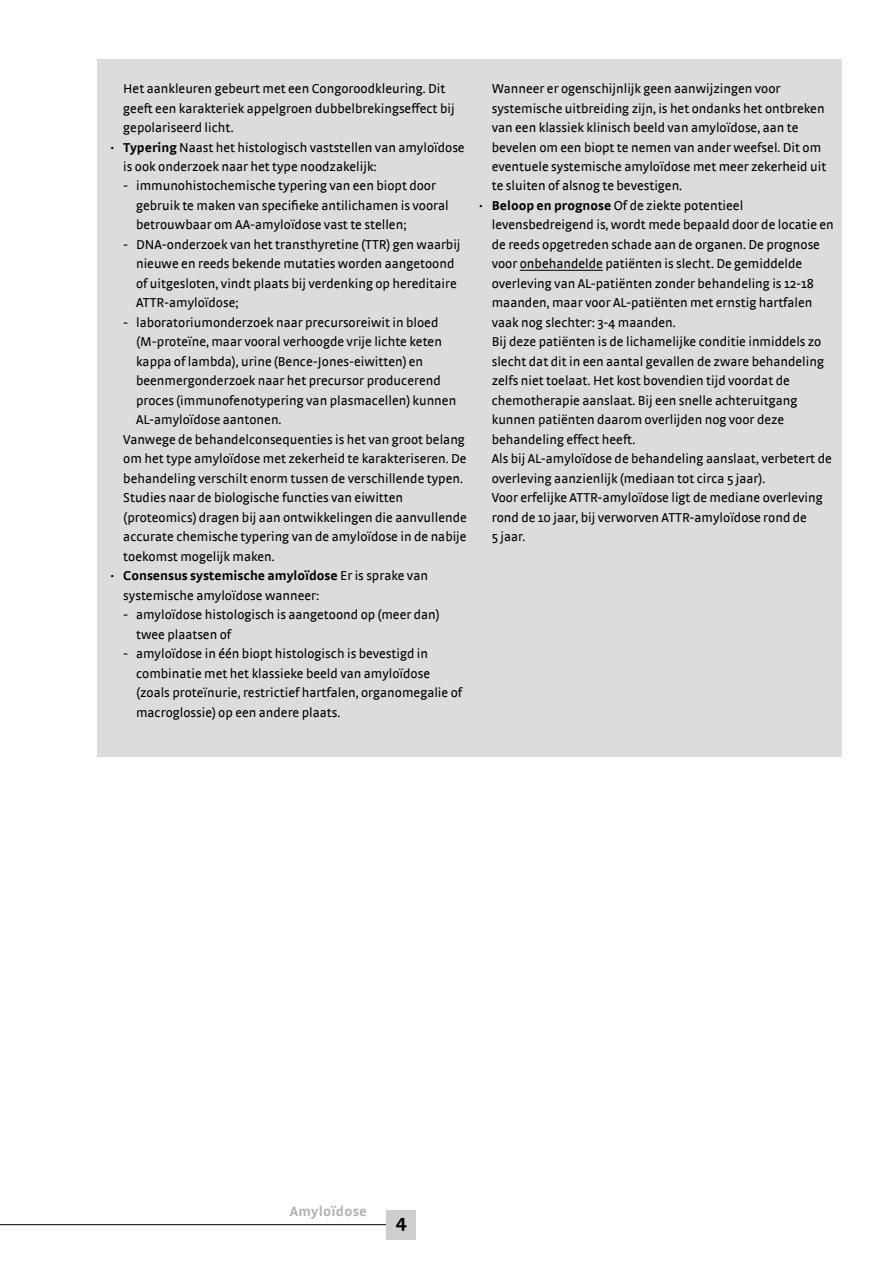
<style>
.page{position:relative;width:893px;height:1263px;background:#fff}
.page>*{position:absolute;margin:0;border:0;box-sizing:border-box;transform-origin:0 0}
.t1{font:700 19.5px "Strada";color:#000}
.t2{font:700 14.25px "Strada";letter-spacing:.02em;color:#b2b2b2}
.t3{font:13.5px/19.5px "Strada";color:#000}
.t4{font:700 13.5px "Strada";color:#000}
.s1{font-family:"Strada TF";font-weight:700}
.s2{font-weight:700}
.s3{font-family:"Strada TF"}
.s4{font-weight:400}
</style>
<div class="page">
<hr style="left:0;top:1224px;width:402px;height:1px;background:#000">
<div style="left:387px;top:1209px;width:29px;height:30px;background:#cecece"></div>
<div style="left:98px;top:60px;width:744px;height:697px;background:#dcdcdc"></div>
<hr style="left:520px;top:270px;width:83px;height:1px;background:#000">
<p class="t3" style="left:123px;top:79px;width:324px">Het aankleuren gebeurt met een Congoroodkleuring. Dit</p>
<p class="t3" style="left:123px;top:99px;width:333px">geeft een karakteriek appelgroen dubbelbrekingseffect bij</p>
<p class="t3" style="left:123px;top:118px;width:112px">gepolariseerd licht.</p>
<p class="t3" style="left:111px;top:137px;width:356px"><span class="s1">·</span> <span class="s2">Typering</span> Naast het histologisch vaststellen van amyloïdose</p>
<p class="t3" style="left:123px;top:157px;width:255px">is ook onderzoek naar het type noodzakelijk:</p>
<p class="t3" style="left:136px;top:176px;width:314px;text-indent:-13px">- immunohistochemische typering van een biopt door gebruik te maken van specifieke antilichamen is vooral betrouwbaar om AA-amyloïdose vast te stellen;</p>
<p class="t3" style="left:136px;top:235px;width:326px;text-indent:-13px">- DNA-onderzoek van het transthyretine (TTR) gen waarbij nieuwe en reeds bekende mutaties worden aangetoond of uitgesloten, vindt plaats bij verdenking op hereditaire ATTR-amyloïdose;</p>
<p class="t3" style="left:123px;top:313px;width:317px">- laboratoriumonderzoek naar precursoreiwit in bloed</p>
<p class="t3" style="left:136px;top:332px;width:307px">(M-proteïne, maar vooral verhoogde vrije lichte keten</p>
<p class="t3" style="left:136px;top:352px;width:289px">kappa of lambda), urine (Bence-Jones-eiwitten) en</p>
<p class="t3" style="left:136px;top:371px;width:306px">beenmergonderzoek naar het precursor producerend</p>
<p class="t3" style="left:136px;top:391px;width:322px">proces (immunofenotypering van plasmacellen) kunnen</p>
<p class="t3" style="left:136px;top:410px;width:147px">AL-amyloïdose aantonen.</p>
<p class="t3" style="left:123px;top:430px;width:343px">Vanwege de behandelconsequenties is het van groot belang</p>
<p class="t3" style="left:123px;top:449px;width:345px">om het type amyloïdose met zekerheid te karakteriseren. De</p>
<p class="t3" style="left:123px;top:469px;width:341px">behandeling verschilt enorm tussen de verschillende typen.</p>
<p class="t3" style="left:123px;top:488px;width:281px">Studies naar de biologische functies van eiwitten</p>
<p class="t3" style="left:123px;top:508px;width:345px">(proteomics) dragen bij aan ontwikkelingen die aanvullende</p>
<p class="t3" style="left:123px;top:527px;width:345px">accurate chemische typering van de amyloïdose in de nabije</p>
<p class="t3" style="left:123px;top:547px;width:153px">toekomst mogelijk maken.</p>
<p class="t4" style="left:111px;top:570px;width:319px"><span class="s3">·</span> Consensus systemische amyloïdose <span class="s4">Er is sprake van</span></p>
<p class="t3" style="left:123px;top:586px;width:198px">systemische amyloïdose wanneer:</p>
<p class="t3" style="left:136px;top:605px;width:305px;text-indent:-13px">- amyloïdose histologisch is aangetoond op (meer dan) twee plaatsen of</p>
<p class="t3" style="left:136px;top:644px;width:328px;text-indent:-13px">- amyloïdose in één biopt histologisch is bevestigd in combinatie met het klassieke beeld van amyloïdose (zoals proteïnurie, restrictief hartfalen, organomegalie of macroglossie) op een andere plaats.</p>
<p class="t3" style="left:492px;top:79px;width:290px">Wanneer er ogenschijnlijk geen aanwijzingen voor</p>
<p class="t3" style="left:492px;top:99px;width:334px">systemische uitbreiding zijn, is het ondanks het ontbreken</p>
<p class="t3" style="left:492px;top:118px;width:308px">van een klassiek klinisch beeld van amyloïdose, aan te</p>
<p class="t3" style="left:492px;top:137px;width:331px">bevelen om een biopt te nemen van ander weefsel. Dit om</p>
<p class="t3" style="left:492px;top:157px;width:336px">eventuele systemische amyloïdose met meer zekerheid uit</p>
<p class="t3" style="left:492px;top:176px;width:192px">te sluiten of alsnog te bevestigen.</p>
<p class="t3" style="left:479px;top:196px;width:266px"><span class="s1">·</span> <span class="s2">Beloop en prognose</span> Of de ziekte potentieel</p>
<p class="t3" style="left:492px;top:215px;width:344px">levensbedreigend is, wordt mede bepaald door de locatie en</p>
<p class="t3" style="left:492px;top:235px;width:330px">de reeds opgetreden schade aan de organen. De prognose</p>
<p class="t3" style="left:492px;top:254px;width:312px">voor onbehandelde patiënten is slecht. De gemiddelde</p>
<p class="t3" style="left:492px;top:274px;width:324px">overleving van AL-patiënten zonder behandeling is 12-18</p>
<p class="t3" style="left:492px;top:293px;width:322px">maanden, maar voor AL-patiënten met ernstig hartfalen</p>
<p class="t3" style="left:492px;top:313px;width:186px">vaak nog slechter: 3-4 maanden.</p>
<p class="t3" style="left:492px;top:332px;width:331px">Bij deze patiënten is de lichamelijke conditie inmiddels zo</p>
<p class="t3" style="left:492px;top:352px;width:334px">slecht dat dit in een aantal gevallen de zware behandeling</p>
<p class="t3" style="left:492px;top:371px;width:300px">zelfs niet toelaat. Het kost bovendien tijd voordat de</p>
<p class="t3" style="left:492px;top:391px;width:307px">chemotherapie aanslaat. Bij een snelle achteruitgang</p>
<p class="t3" style="left:492px;top:410px;width:294px">kunnen patiënten daarom overlijden nog voor deze</p>
<p class="t3" style="left:492px;top:430px;width:145px">behandeling effect heeft.</p>
<p class="t3" style="left:492px;top:449px;width:341px">Als bij AL-amyloïdose de behandeling aanslaat, verbetert de</p>
<p class="t3" style="left:492px;top:469px;width:275px">overleving aanzienlijk (mediaan tot circa 5 jaar).</p>
<p class="t3" style="left:492px;top:488px;width:332px">Voor erfelijke ATTR-amyloïdose ligt de mediane overleving</p>
<p class="t3" style="left:492px;top:508px;width:317px">rond de 10 jaar, bij verworven ATTR-amyloïdose rond de</p>
<p class="t3" style="left:492px;top:527px;width:35px">5 jaar.</p>
<p class="t2" style="left:290px;top:1205px;width:79px">Amyloïdose</p>
<h1 class="t1" style="left:396px;top:1212px;width:13px">4</h1>
</div>
